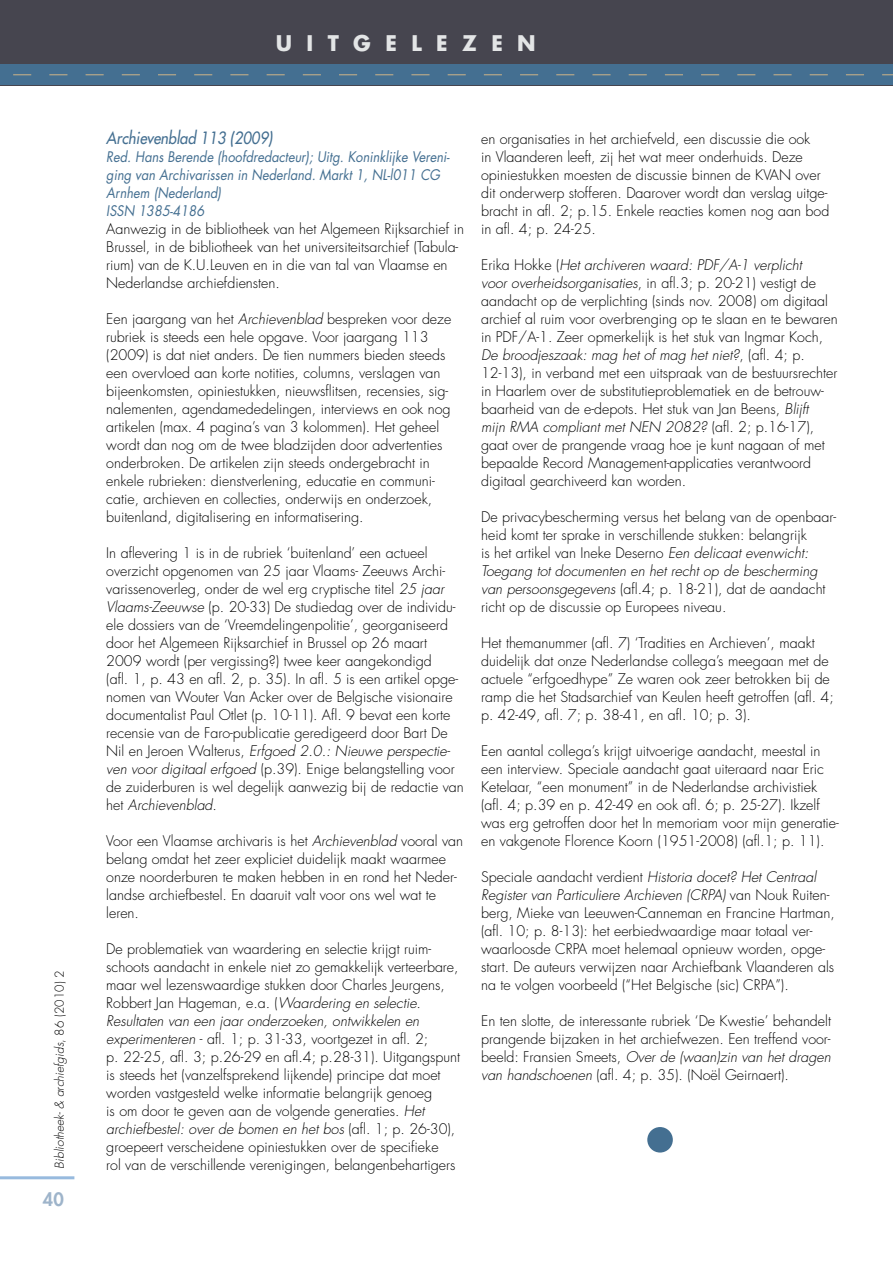
<style>
.page{position:relative;width:893px;height:1263px;background:#fff}
.page>*{position:absolute;margin:0;border:0;box-sizing:border-box;transform-origin:0 0}
.t1{font:700 21px "Futura";color:#e3e5e6}
.t2{font:800 18px "Futura";color:#9eb4ca}
.t3{font:italic 16.5px "Futura";color:#446f91;scale:.89 1}
.t4{font:300 14.25px/18px "Futura";color:#000}
.t5{font:italic 14.25px/18px "Futura";color:#446f91;scale:.9 1}
.t6{font:italic 300 12px "Futura";color:#000}
.s1{font-style:normal}
.s2{font-style:italic}
</style>
<div class="page">
<div style="left:0;top:0;width:893px;height:85px;background:#46454f"></div>
<div style="left:0;top:64px;width:893px;height:21px;background:#446f91"></div>
<svg style="left:13px;top:74px;width:880px;height:1px"></svg>
<hr style="left:0;top:1176px;width:74px;height:3px;background:#97bade">
<div style="left:647px;top:1127px;width:26px;height:25px;background:#446f91;border-radius:50%"></div>
<p class="t6" style="left:52px;top:1168px;width:200px;rotate:-90deg">Bibliotheek- &amp; archiefgids<span class="s1">, 86 (2010) 2</span></p>
<p class="t2" style="left:43px;top:1188px;width:22px">40</p>
<h1 class="t1" style="left:276px;top:29px;width:262px">U I T G E L E Z E N</h1>
<p class="t3" style="left:106px;top:127px;width:188px">Archievenblad 113 (2009)</p>
<p class="t5" style="left:106px;top:148px;width:383px">Red. Hans Berende (hoofdredacteur); Uitg. Koninklijke Vereni&shy;ging van Archivarissen in Nederland. Markt 1, NL-l011 CG Arnhem (Nederland)<br>ISSN 1385-4186</p>
<p class="t4" style="left:106px;top:220px;width:359px">Aanwezig in de bibliotheek van het Algemeen Rijksarchief in Brussel, in de bibliotheek van het universiteitsarchief (Tabula&shy;rium) van de K.U.Leuven en in die van tal van Vlaamse en Nederlandse archiefdiensten.</p>
<p class="t4" style="left:106px;top:310px;width:347px">Een jaargang van het <span class="s2">Archievenblad</span> bespreken voor deze rubriek is steeds een hele opgave. Voor jaargang 113 (2009) is dat niet anders. De tien nummers bieden steeds een overvloed aan korte notities, columns, verslagen van bijeenkomsten, opiniestukken, nieuwsflitsen, recensies, sig&shy;nalementen, agendamededelingen, interviews en ook nog artikelen (max. 4 pagina’s van 3 kolommen). Het geheel wordt dan nog om de twee bladzijden door advertenties onderbroken. De artikelen zijn steeds ondergebracht in enkele rubrieken: dienstverlening, educatie en communi&shy;catie, archieven en collecties, onderwijs en onderzoek, buitenland, digitalisering en informatisering.</p>
<p class="t4" style="left:106px;top:544px;width:359px">In aflevering 1 is in de rubriek ‘buitenland’ een actueel overzicht opgenomen van 25 jaar Vlaams- Zeeuws Archi&shy;varissenoverleg, onder de wel erg cryptische titel <span class="s2">25 jaar Vlaams-Zeeuwse</span> (p. 20-33) De studiedag over de individu&shy;ele dossiers van de ‘Vreemdelingenpolitie’, georganiseerd door het Algemeen Rijksarchief in Brussel op 26 maart 2009 wordt (per vergissing?) twee keer aangekondigd<br>(afl. 1, p. 43 en afl. 2, p. 35). In afl. 5 is een artikel opge&shy;nomen van Wouter Van Acker over de Belgische visionaire documentalist Paul Otlet (p. 10-11). Afl. 9 bevat een korte recensie van de Faro-publicatie geredigeerd door Bart De Nil en Jeroen Walterus, <span class="s2">Erfgoed 2.0.: Nieuwe perspectie&shy;ven voor digitaal erfgoed</span> (p.39). Enige belangstelling voor de zuiderburen is wel degelijk aanwezig bij de redactie van het <span class="s2">Archievenblad</span>.</p>
<p class="t4" style="left:106px;top:832px;width:358px">Voor een Vlaamse archivaris is het <span class="s2">Archievenblad</span> vooral van belang omdat het zeer expliciet duidelijk maakt waarmee onze noorderburen te maken hebben in en rond het Neder&shy;landse archiefbestel. En daaruit valt voor ons wel wat te leren.</p>
<p class="t4" style="left:106px;top:940px;width:355px">De problematiek van waardering en selectie krijgt ruim&shy;schoots aandacht in enkele niet zo gemakkelijk verteerbare, maar wel lezenswaardige stukken door Charles Jeurgens, Robbert Jan Hageman, e.a. (<span class="s2">Waardering en selectie.<br>Resultaten van een jaar onderzoeken, ontwikkelen en experimenteren</span> - afl. 1; p. 31-33, voortgezet in afl. 2;<br>p. 22-25, afl. 3; p.26-29 en afl.4; p.28-31). Uitgangspunt is steeds het (vanzelfsprekend lijkende) principe dat moet worden vastgesteld welke informatie belangrijk genoeg<br>is om door te geven aan de volgende generaties. <span class="s2">Het archiefbestel: over de bomen en het bos</span> (afl. 1; p. 26-30), groepeert verscheidene opiniestukken over de specifieke<br>rol van de verschillende verenigingen, belangenbehartigers</p>
<p class="t4" style="left:481px;top:130px;width:350px">en organisaties in het archiefveld, een discussie die ook<br>in Vlaanderen leeft, zij het wat meer onderhuids. Deze opiniestukken moesten de discussie binnen de KVAN over dit onderwerp stofferen. Daarover wordt dan verslag uitge&shy;bracht in afl. 2; p.15. Enkele reacties komen nog aan bod in afl. 4; p. 24-25.</p>
<p class="t4" style="left:481px;top:256px;width:358px">Erika Hokke (<span class="s2">Het archiveren waard: PDF/A-1 verplicht<br>voor overheidsorganisaties</span>, in afl.3; p. 20-21) vestigt de aandacht op de verplichting (sinds nov. 2008) om digitaal archief al ruim voor overbrenging op te slaan en te bewaren in PDF/A-1. Zeer opmerkelijk is het stuk van Ingmar Koch, <span class="s2">De broodjeszaak: mag het of mag het niet?</span>, (afl. 4; p.<br>12-13), in verband met een uitspraak van de bestuursrechter in Haarlem over de substitutieproblematiek en de betrouw&shy;baarheid van de e-depots. Het stuk van Jan Beens, <span class="s2">Blijft<br>mijn RMA compliant met NEN 2082?</span> (afl. 2; p.16-17), gaat over de prangende vraag hoe je kunt nagaan of met bepaalde Record Management-applicaties verantwoord digitaal gearchiveerd kan worden.</p>
<p class="t4" style="left:481px;top:508px;width:356px">De privacybescherming versus het belang van de openbaar&shy;heid komt ter sprake in verschillende stukken: belangrijk<br>is het artikel van Ineke Deserno <span class="s2">Een delicaat evenwicht:<br>Toegang tot documenten en het recht op de bescherming van persoonsgegevens</span> (afl.4; p. 18-21), dat de aandacht richt op de discussie op Europees niveau.</p>
<p class="t4" style="left:481px;top:634px;width:354px">Het themanummer (afl. 7) ‘Tradities en Archieven’, maakt duidelijk dat onze Nederlandse collega’s meegaan met de actuele “erfgoedhype” Ze waren ook zeer betrokken bij de ramp die het Stadsarchief van Keulen heeft getroffen (afl. 4; p. 42-49, afl. 7; p. 38-41, en afl. 10; p. 3).</p>
<p class="t4" style="left:481px;top:742px;width:359px">Een aantal collega’s krijgt uitvoerige aandacht, meestal in een interview. Speciale aandacht gaat uiteraard naar Eric Ketelaar, “een monument” in de Nederlandse archivistiek (afl. 4; p.39 en p. 42-49 en ook afl. 6; p. 25-27). Ikzelf was erg getroffen door het In memoriam voor mijn generatie&shy;en vakgenote Florence Koorn (1951-2008) (afl.1; p. 11).</p>
<p class="t4" style="left:481px;top:868px;width:355px">Speciale aandacht verdient <span class="s2">Historia docet? Het Centraal Register van Particuliere Archieven (CRPA)</span> van Nouk Ruiten&shy;berg, Mieke van Leeuwen-Canneman en Francine Hartman, (afl. 10; p. 8-13): het eerbiedwaardige maar totaal ver&shy;waarloosde CRPA moet helemaal opnieuw worden, opge&shy;start. De auteurs verwijzen naar Archiefbank Vlaanderen als na te volgen voorbeeld (“Het Belgische (sic) CRPA”).</p>
<p class="t4" style="left:481px;top:1012px;width:351px;text-align:justify">En ten slotte, de interessante rubriek ‘De Kwestie’ behandelt prangende bijzaken in het archiefwezen. Een treffend voor&shy;beeld: Fransien Smeets, <span class="s2">Over de (waan)zin van het dragen van handschoenen</span> (afl. 4; p. 35). (Noël Geirnaert).</p>
</div>
